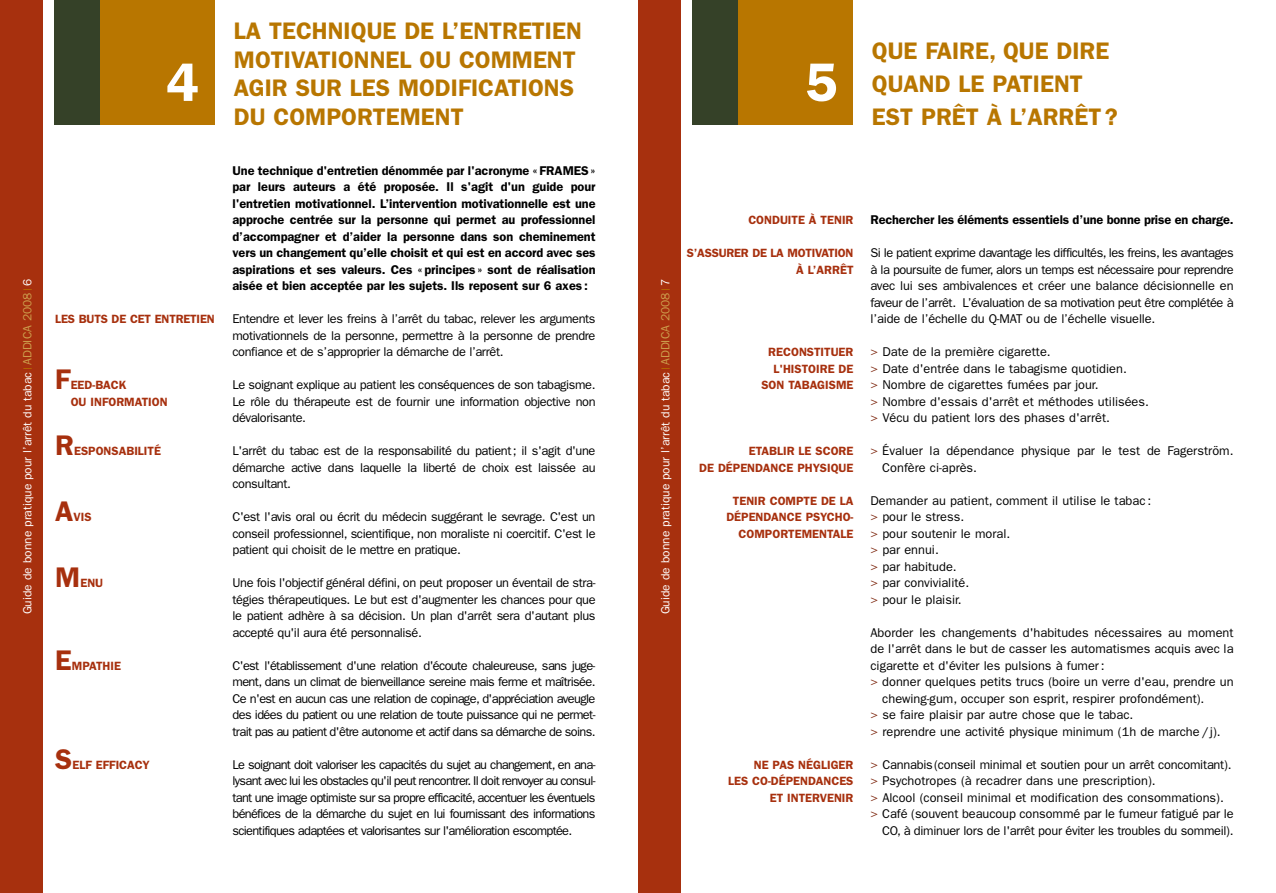
<style>
.page{position:relative;width:1276px;height:893px;background:#fff}
.page>*{position:absolute;margin:0;border:0;box-sizing:border-box;transform-origin:0 0}
.t1{font:600 54.3px "Franklin Gothic";color:#fff}
.t2{font:600 28.5px "Franklin Gothic";color:#a7300e}
.t3{font:600 24px/28.8px "Franklin Gothic";color:#b87600}
.t4{font:12.75px/16.5px "Franklin Gothic";color:#000;text-align:justify}
.t5{font:600 12.75px/16.5px "Franklin Gothic";letter-spacing:-.01em;color:#000;text-align:justify}
.t6{font:12.75px "Franklin Gothic";letter-spacing:-.02em;color:#000}
.t7{font:12.75px "Franklin Gothic";letter-spacing:-.025em;color:#000}
.t8{font:600 12px/16.5px "Franklin Gothic";color:#a7300e;text-align:right}
.t9{font:12px "Franklin Gothic";color:#fff}
.t10{font:600 12px/16.5px "Franklin Gothic";letter-spacing:-.02em;color:#a7300e;text-align:right}
.s1{color:#b87600}
.s2{color:#cd9f4d}
.s3{color:#7f2911}
</style>
<div class="page">
<div style="left:97px;top:0;width:118px;height:125px;background:#b87600"></div>
<div style="left:55px;top:0;width:45px;height:125px;background:#354128"></div>
<div style="left:0;top:0;width:43px;height:893px;background:#a7300e"></div>
<div style="left:735px;top:0;width:118px;height:125px;background:#b87600"></div>
<div style="left:692px;top:0;width:46px;height:125px;background:#354128"></div>
<div style="left:638px;top:0;width:42px;height:893px;background:#a7300e"></div>
<p class="t9" style="left:20px;top:614px;width:337px;rotate:-90deg">Guide de bonne pratique pour l’arrêt du tabac <span class="s1">|</span> <span class="s2">ADDICA 2008</span><span class="s1">|</span>6</p>
<h1 class="t1" style="left:166px;top:50px;width:34px">4</h1>
<p class="t8" style="left:55px;top:311px;width:161px">LES BUTS DE CET ENTRETIEN</p>
<h2 class="t2" style="left:55px;top:363px;width:17px">F</h2>
<p class="t8" style="left:71px;top:377px;width:99px;text-align:left">EED-BACK<br>OU INFORMATION</p>
<h2 class="t2" style="left:55px;top:429px;width:20px">R</h2>
<p class="t8" style="left:74px;top:443px;width:88px">ESPONSABILITÉ</p>
<h2 class="t2" style="left:55px;top:495px;width:20px">A</h2>
<p class="t8" style="left:74px;top:509px;width:19px">VIS</p>
<h2 class="t2" style="left:55px;top:561px;width:27px">M</h2>
<p class="t8" style="left:80px;top:575px;width:24px">ENU</p>
<h2 class="t2" style="left:55px;top:643px;width:18px">E</h2>
<p class="t8" style="left:72px;top:657px;width:51px">MPATHIE</p>
<h2 class="t2" style="left:55px;top:742px;width:19px">S</h2>
<p class="t8" style="left:72px;top:756px;width:79px">ELF EFFICACY</p>
<h3 class="t3" style="left:234px;top:16px;width:349px">LA TECHNIQUE DE L’ENTRETIEN<br>MOTIVATIONNEL OU COMMENT<br>AGIR SUR LES MODIFICATIONS<br>DU COMPORTEMENT</h3>
<p class="t5" style="left:232px;top:162px;width:365px">Une technique d'entretien dénommée par l'acronyme «FRAMES» par leurs auteurs a été proposée. Il s'agit d'un guide pour l'entretien motivationnel. L’intervention motivationnelle est une approche centrée sur la personne qui permet au professionnel d’accompagner et d’aider la personne dans son cheminement vers un changement qu’elle choisit et qui est en accord avec ses aspirations et ses valeurs. Ces «principes» sont de réalisation aisée et bien acceptée par les sujets. Ils reposent sur 6 axes:</p>
<p class="t4" style="left:232px;top:310px;width:364px">Entendre et lever les freins à l’arrêt du tabac, relever les arguments motivationnels de la personne, permettre à la personne de prendre confiance et de s’approprier la démarche de l’arrêt.</p>
<p class="t4" style="left:232px;top:376px;width:364px">Le soignant explique au patient les conséquences de son tabagisme.<br>Le rôle du thérapeute est de fournir une information objective non dévalorisante.</p>
<p class="t4" style="left:232px;top:442px;width:364px">L'arrêt du tabac est de la responsabilité du patient; il s'agit d'une démarche active dans laquelle la liberté de choix est laissée au consultant.</p>
<p class="t4" style="left:232px;top:508px;width:364px">C'est l'avis oral ou écrit du médecin suggérant le sevrage. C'est un conseil professionnel, scientifique, non moraliste ni coercitif. C'est le patient qui choisit de le mettre en pratique.</p>
<p class="t4" style="left:232px;top:574px;width:364px">Une fois l'objectif général défini, on peut proposer un éventail de stra&shy;tégies thérapeutiques. Le but est d'augmenter les chances pour que le patient adhère à sa décision. Un plan d'arrêt sera d'autant plus accepté qu'il aura été personnalisé.</p>
<p class="t4" style="left:232px;top:657px;width:365px">C'est l'établissement d'une relation d'écoute chaleureuse, sans juge&shy;ment, dans un climat de bienveillance sereine mais ferme et maîtrisée.<br>Ce n'est en aucun cas une relation de copinage, d'appréciation aveugle des idées du patient ou une relation de toute puissance qui ne permet&shy;trait pas au patient d'être autonome et actif dans sa démarche de soins.</p>
<p class="t4" style="left:232px;top:756px;width:365px">Le soignant doit valoriser les capacités du sujet au changement, en ana&shy;lysant avec lui les obstacles qu'il peut rencontrer. Il doit renvoyer au consul&shy;tant une image optimiste sur sa propre efficacité, accentuer les éventuels bénéfices de la démarche du sujet en lui fournissant des informations scientifiques adaptées et valorisantes sur l'amélioration escomptée.</p>
<h1 class="t1" style="left:804px;top:50px;width:34px">5</h1>
<h3 class="t3" style="left:872px;top:34px;width:247px;line-height:33px">QUE FAIRE, QUE DIRE<br>QUAND LE PATIENT<br>EST PRÊT À L’ARRÊT ?</h3>
<p class="t9" style="left:658px;top:614px;width:337px;rotate:-90deg">Guide de bonne pratique pour l’arrêt du tabac <span class="s1">|</span> <span class="s2">ADDICA 2008</span><span class="s1">|</span>7</p>
<p class="t8" style="left:748px;top:212px;width:107px">CONDUITE À TENIR</p>
<p class="t10" style="left:687px;top:245px;width:168px">S’ASSURER DE LA MOTIVATION<br>À L’ARRÊT</p>
<p class="t8" style="left:761px;top:344px;width:94px">RECONSTITUER<br>L'HISTOIRE DE<br>SON TABAGISME</p>
<p class="t8" style="left:699px;top:443px;width:156px">ETABLIR LE SCORE<br>DE DÉPENDANCE PHYSIQUE</p>
<p class="t8" style="left:726px;top:492px;width:129px">TENIR COMPTE DE LA<br>DÉPENDANCE PSYCHO-<br>COMPORTEMENTALE</p>
<p class="t8" style="left:728px;top:756px;width:127px">NE PAS NÉGLIGER<br>LES CO-DÉPENDANCES<br>ET INTERVENIR</p>
<p class="t5" style="left:870px;top:211px;width:365px">Rechercher les éléments essentiels d’une bonne prise en charge.</p>
<p class="t4" style="left:870px;top:244px;width:365px">Si le patient exprime davantage les difficultés, les freins, les avantages à la poursuite de fumer, alors un temps est nécessaire pour reprendre avec lui ses ambivalences et créer une balance décisionnelle en faveur de l’arrêt. L’évaluation de sa motivation peut être complétée à l’aide de l’échelle du Q-MAT ou de l’échelle visuelle.</p>
<p class="t4" style="left:870px;top:343px;width:280px;text-align:left"><span class="s3">&gt;</span> Date de la première cigarette.<br><span class="s3">&gt;</span> Date d'entrée dans le tabagisme quotidien.<br><span class="s3">&gt;</span> Nombre de cigarettes fumées par jour.<br><span class="s3">&gt;</span> Nombre d'essais d'arrêt et méthodes utilisées. <span class="s3">&gt;</span> Vécu du patient lors des phases d'arrêt.</p>
<p class="t4" style="left:882px;top:442px;width:353px;text-indent:-12px"><span class="s3">&gt;</span> Évaluer la dépendance physique par le test de Fagerström.<br>Confère ci-après.</p>
<p class="t4" style="left:870px;top:492px;width:282px;text-align:left">Demander au patient, comment il utilise le tabac : <span class="s3">&gt;</span> pour le stress.<br><span class="s3">&gt;</span> pour soutenir le moral.<br><span class="s3">&gt;</span> par ennui.<br><span class="s3">&gt;</span> par habitude.<br><span class="s3">&gt;</span> par convivialité.<br><span class="s3">&gt;</span> pour le plaisir.</p>
<p class="t4" style="left:870px;top:624px;width:364px">Aborder les changements d'habitudes nécessaires au moment</p>
<p class="t4" style="left:870px;top:640px;width:364px">de l'arrêt dans le but de casser les automatismes acquis avec la</p>
<p class="t4" style="left:870px;top:657px;width:236px">cigarette et d'éviter les pulsions à fumer:</p>
<p class="t4" style="left:870px;top:673px;width:364px"><span class="s3">&gt;</span> donner quelques petits trucs (boire un verre d'eau, prendre un</p>
<p class="t4" style="left:882px;top:690px;width:324px">chewing-gum, occuper son esprit, respirer profondément).</p>
<p class="t4" style="left:870px;top:706px;width:264px"><span class="s3">&gt;</span> se faire plaisir par autre chose que le tabac.</p>
<p class="t4" style="left:870px;top:723px;width:352px"><span class="s3">&gt;</span> reprendre une activité physique minimum (1h de marche / j).</p>
<p class="t6" style="left:870px;top:757px;width:362px"><span class="s3">&gt;</span> Cannabis(conseil minimal et soutien pour un arrêt concomitant).</p>
<p class="t4" style="left:870px;top:772px;width:287px"><span class="s3">&gt;</span> Psychotropes (à recadrer dans une prescription).</p>
<p class="t4" style="left:870px;top:789px;width:355px"><span class="s3">&gt;</span> Alcool (conseil minimal et modification des consommations).</p>
<p class="t4" style="left:870px;top:805px;width:365px"><span class="s3">&gt;</span> Café (souvent beaucoup consommé par le fumeur fatigué par le</p>
<p class="t7" style="left:882px;top:823px;width:353px">CO, à diminuer lors de l'arrêt pour éviter les troubles du sommeil).</p>
</div>
